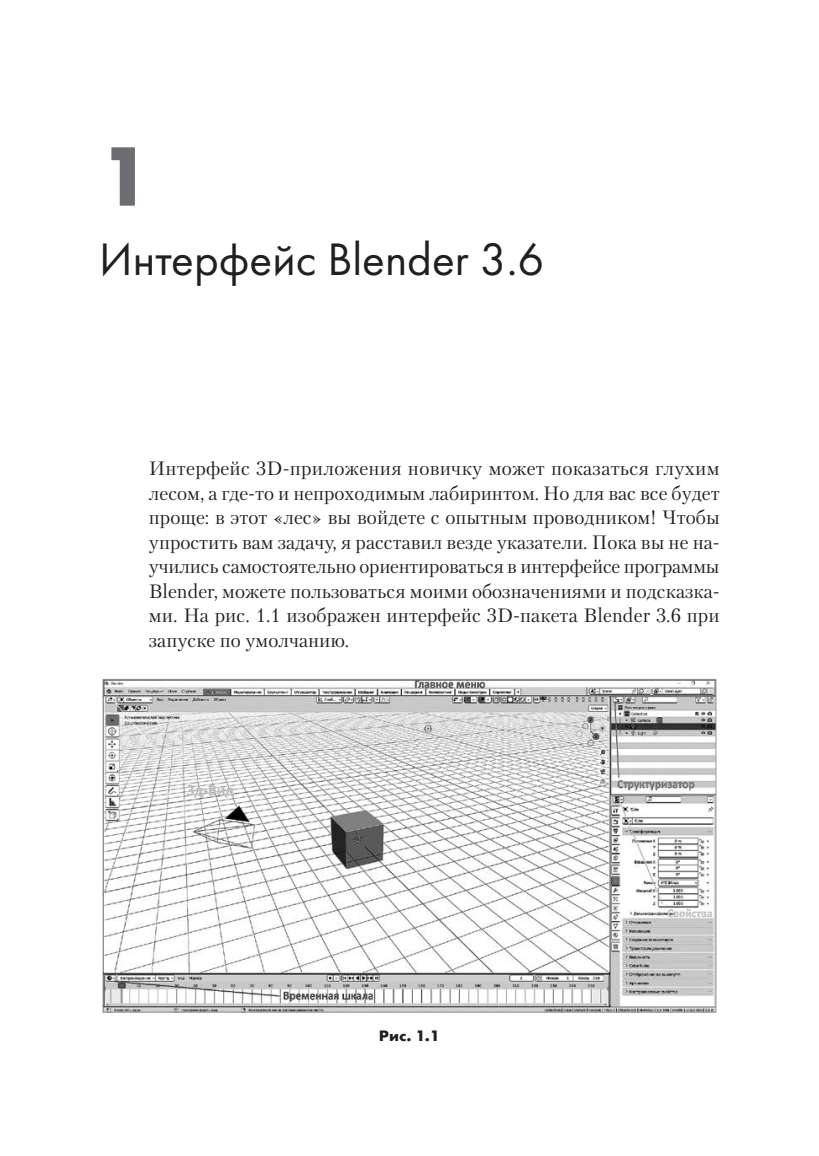
<style>
.page{position:relative;width:819px;height:1156px;background:#fff}
.page>*{position:absolute;margin:0;border:0;box-sizing:border-box;transform-origin:0 0}
.Glava_nomer{font:700 87.5px "Futura PT";color:#6c6d70}
.Glava_tema{font:47.25px "Futura PT";color:#231f20}
.Body{font:19.25px/24.5px "Petersburg C";letter-spacing:.005em;color:#231f20;text-align:justify}
.pic_nazv{font:700 15.75px "Futura PT";color:#231f20;scale:1.08 1}
</style>
<div class="page">
<img style="left:105px;top:681px;width:609px;height:329px">
<p class="Glava_nomer" style="left:99px;top:120px;width:54px">1</p>
<p class="Glava_tema" style="left:99px;top:231px;width:446px">Интерфейс Blender 3.6</p>
<p class="Body" style="left:149px;top:456px;width:572px">Интерфейс 3D-приложения новичку может показаться глухим лесом, а где-то и непроходимым лабиринтом. Но для вас все будет проще: в этот «лес» вы войдете с опытным проводником! Чтобы упростить вам задачу, я расставил везде указатели. Пока вы не на&shy;учились самостоятельно ориентироваться в интерфейсе программы Blender, можете пользоваться моими обозначениями и подсказка&shy;ми. На рис. 1.1 изображен интерфейс 3D-пакета Blender 3.6 при запуске по умолчанию.</p>
<p class="pic_nazv" style="left:379px;top:1025px;width:58px">Рис. 1.1</p>
</div>
